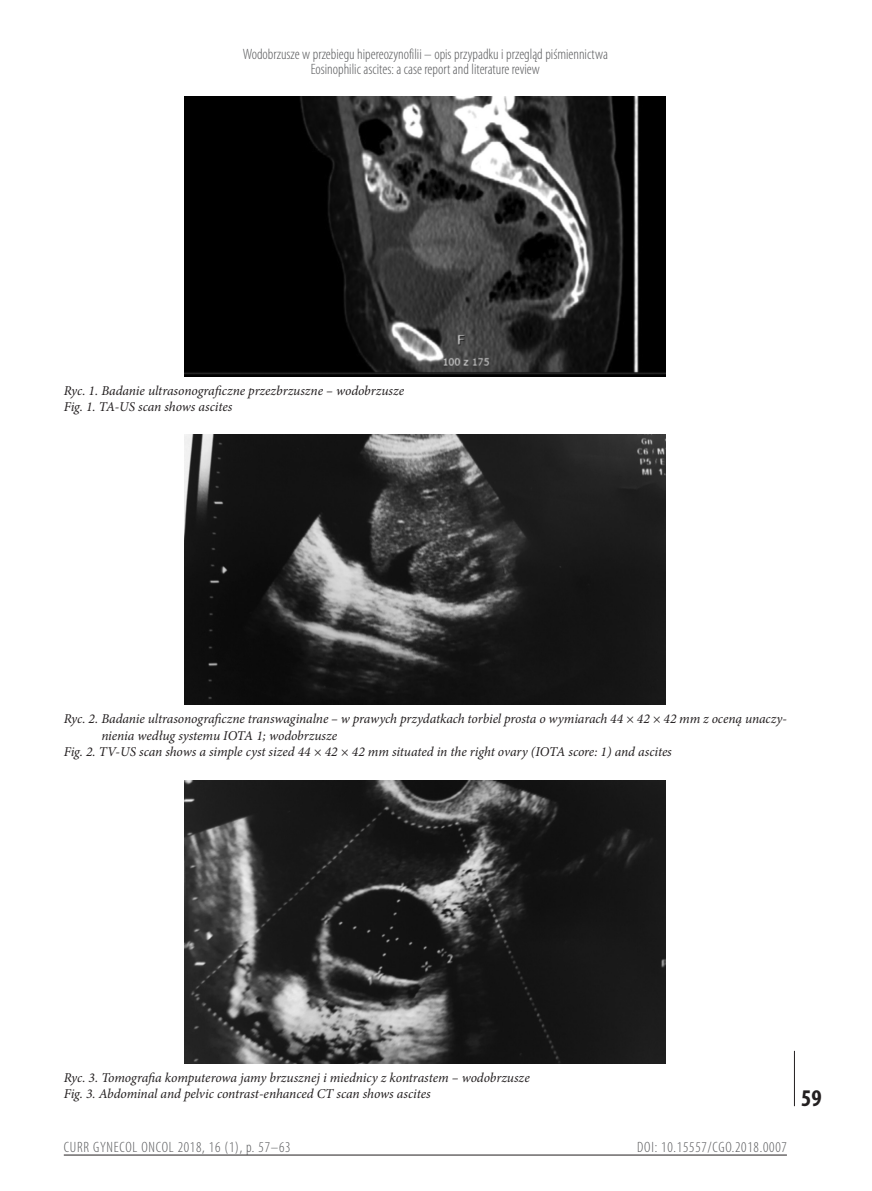
<style>
.page{position:relative;width:872px;height:1191px;background:#fff}
.page>*{position:absolute;margin:0;border:0;box-sizing:border-box;transform-origin:0 0}
.t1{font:700 condensed 24px "Myriad Pro";color:#231f20}
.t2{font:300 condensed 15px/15px "Myriad Pro";color:#57585a;text-align:center}
.t3{font:300 condensed 15px "Myriad Pro";letter-spacing:.05em;color:#57585a}
.Podpis{font:italic 13.5px/16.5px "Minion Pro";letter-spacing:-.005em;color:#231f20}
</style>
<div class="page">
<hr style="left:794px;top:1050px;width:1px;height:56px;background:#231f20">
<hr style="left:64px;top:1154px;width:723px;height:1px;background:#231f20">
<img style="left:185px;top:97px;width:481px;height:279px">
<img style="left:185px;top:434px;width:481px;height:271px">
<img style="left:185px;top:780px;width:481px;height:283px">
<p class="t2" style="left:243px;top:47px;width:366px">Wodobrzusze w przebiegu hipereozynofilii – opis przypadku i przegląd piśmiennictwa<br>Eosinophilic ascites: a case report and literature review</p>
<p class="Podpis" style="left:64px;top:382px;width:342px">Ryc. 1. Badanie ultrasonograficzne przezbrzuszne – wodobrzusze</p>
<p class="Podpis" style="left:64px;top:398px;width:170px">Fig. 1. TA-US scan shows ascites</p>
<p class="Podpis" style="left:101px;top:710px;width:687px;text-indent:-38px">Ryc. 2. Badanie ultrasonograficzne transwaginalne – w prawych przydatkach torbiel prosta o wymiarach 44 × 42 × 42 mm z oceną unaczy&shy;nienia według systemu IOTA 1; wodobrzusze</p>
<p class="Podpis" style="left:64px;top:743px;width:609px">Fig. 2. TV-US scan shows a simple cyst sized 44 × 42 × 42 mm situated in the right ovary (IOTA score: 1) and ascites</p>
<p class="Podpis" style="left:64px;top:1069px;width:467px">Ryc. 3. Tomografia komputerowa jamy brzusznej i miednicy z kontrastem – wodobrzusze</p>
<p class="Podpis" style="left:64px;top:1085px;width:368px">Fig. 3. Abdominal and pelvic contrast-enhanced CT scan shows ascites</p>
<p class="t3" style="left:64px;top:1138px;width:228px">CURR GYNECOL ONCOL 2018, 16 (1), p. 57–63</p>
<p class="t3" style="left:637px;top:1138px;width:151px">DOI: 10.15557/CGO.2018.0007</p>
<p class="t1" style="left:801px;top:1085px;width:22px">59</p>
</div>
